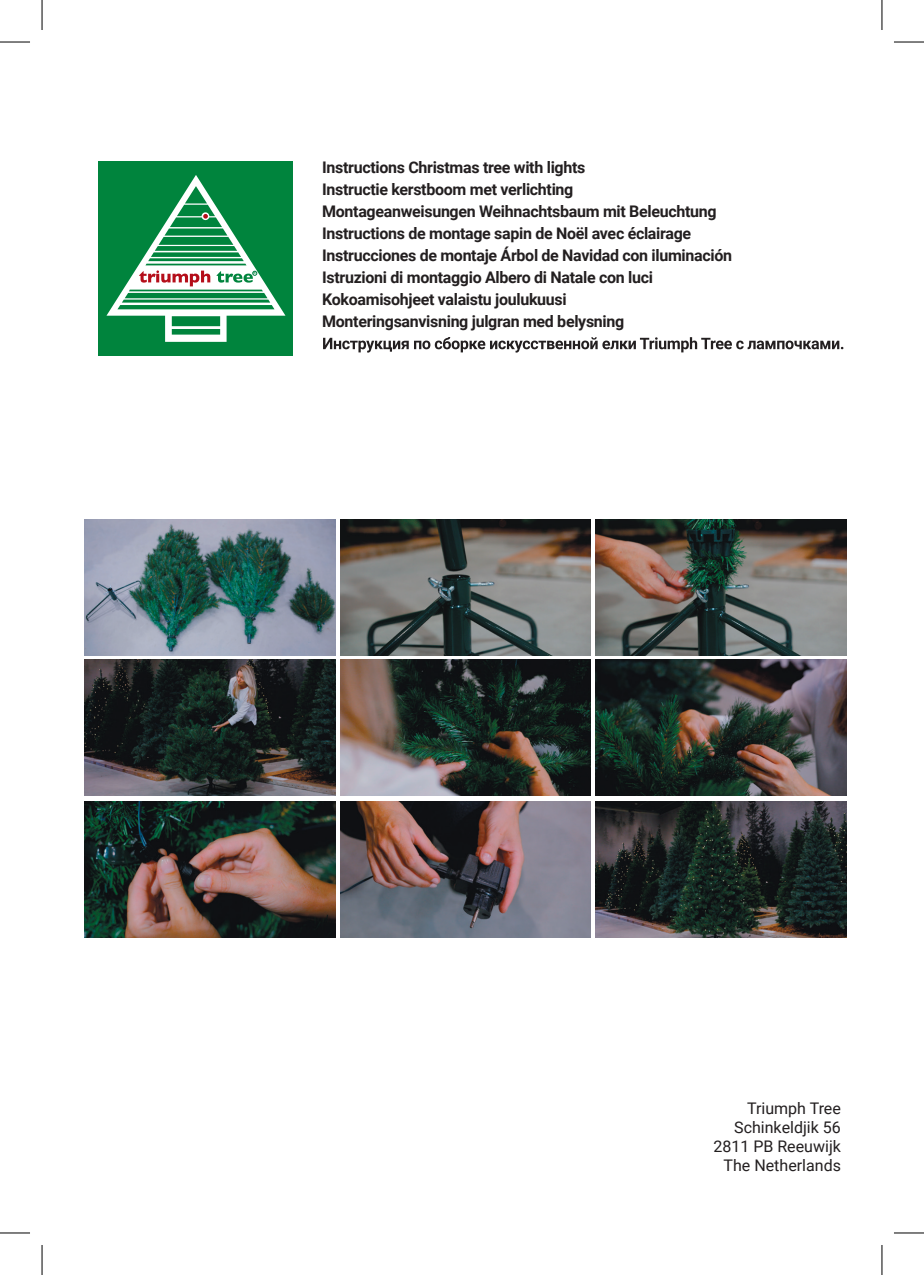
<style>
.page{position:relative;width:924px;height:1275px;background:#fff}
.page>*{position:absolute;margin:0;border:0;box-sizing:border-box;transform-origin:0 0}
.t1{font:700 16px/22px "Roboto";letter-spacing:-.02em;color:#231f20}
.t2{font:16px/19.2px "Roboto";color:#231f20;text-align:right}
.t3{font:700 3.2px "Arial";color:#00843d}
</style>
<div class="page">
<div style="left:99px;top:161px;width:194px;height:194px;background:#00843d"></div>
<svg style="left:106px;top:175px;width:179px;height:167px"></svg>
<svg style="left:323px;top:337px;width:520px;height:15px"></svg>
<img style="left:85px;top:519px;width:250px;height:136px">
<img style="left:85px;top:660px;width:250px;height:135px">
<img style="left:85px;top:801px;width:250px;height:136px">
<img style="left:340px;top:519px;width:250px;height:136px">
<img style="left:340px;top:660px;width:250px;height:135px">
<img style="left:340px;top:801px;width:250px;height:136px">
<img style="left:595px;top:519px;width:250px;height:136px">
<img style="left:595px;top:660px;width:250px;height:135px">
<img style="left:595px;top:801px;width:250px;height:136px">
<hr style="left:0;top:42px;width:30px;height:1px;background:#000">
<hr style="left:893px;top:42px;width:30px;height:1px;background:#000">
<hr style="left:0;top:1232px;width:30px;height:1px;background:#000">
<hr style="left:893px;top:1232px;width:30px;height:1px;background:#000">
<hr style="left:42px;top:0;width:1px;height:30px;background:#000">
<hr style="left:42px;top:1245px;width:1px;height:30px;background:#000">
<hr style="left:881px;top:0;width:1px;height:30px;background:#000">
<hr style="left:881px;top:1245px;width:1px;height:30px;background:#000">
<p class="t3" style="left:253px;top:271px;width:4px">R</p>
<p class="t1" style="left:322px;top:156px;width:411px">Instructions Christmas tree with lights<br>Instructie kerstboom met verlichting<br>Montageanweisungen Weihnachtsbaum mit Beleuchtung Instructions de montage sapin de Noël avec éclairage Instrucciones de montaje Árbol de Navidad con iluminación Istruzioni di montaggio Albero di Natale con luci Kokoamisohjeet valaistu joulukuusi<br>Monteringsanvisning julgran med belysning</p>
<p class="t2" style="left:713px;top:1097px;width:129px">Triumph Tree<br>Schinkeldjik 56<br>2811 PB Reeuwijk<br>The Netherlands</p>
</div>
